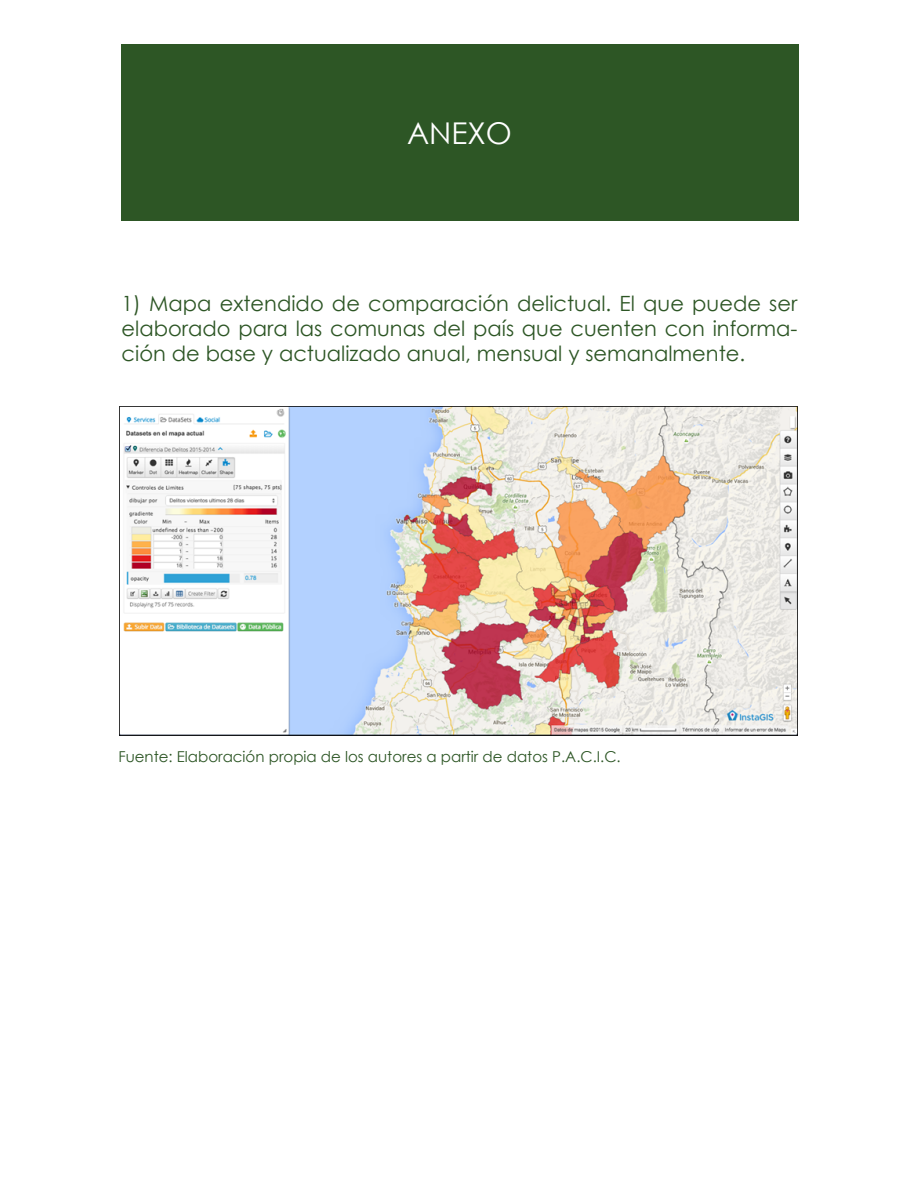
<style>
.page{position:relative;width:918px;height:1188px;background:#fff}
.page>*{position:absolute;margin:0;border:0;box-sizing:border-box;transform-origin:0 0}
.t1{font:30px "Century Gothic";color:#fff}
.t2{font:21px/25.2px "Century Gothic";color:#2d5625;text-align:justify}
.t3{font:15px "Century Gothic";color:#2d5625}
</style>
<div class="page">
<div style="left:121px;top:44px;width:677px;height:177px;background:#2d5625"></div>
<img style="left:120px;top:407px;width:678px;height:328px">
<h1 class="t1" style="left:407px;top:112px;width:106px">ANEXO</h1>
<p class="t2" style="left:122px;top:290px;width:677px">1) Mapa extendido de comparación delictual. El que puede ser elaborado para las comunas del país que cuenten con informa&shy;ción de base y actualizado anual, mensual y semanalmente.</p>
<p class="t3" style="left:118px;top:746px;width:504px">Fuente: Elaboración propia de los autores a partir de datos P.A.C.I.C.</p>
</div>
